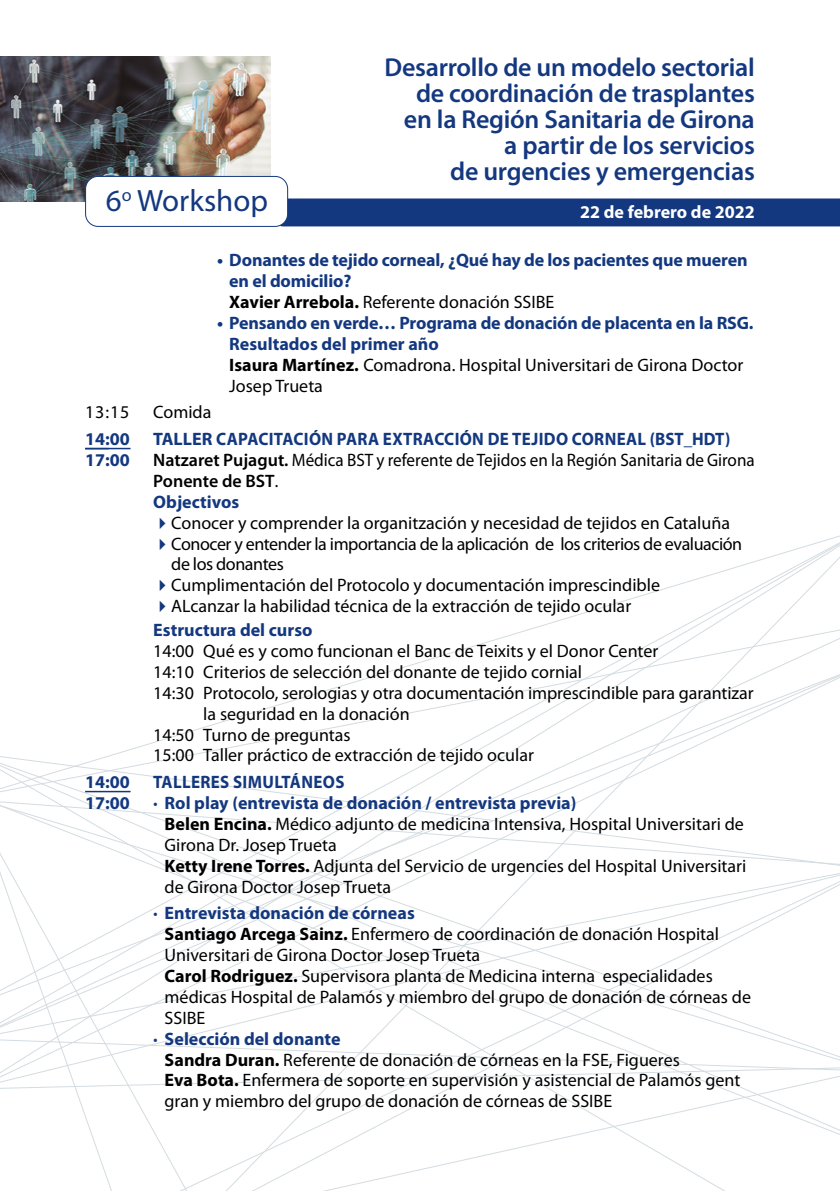
<style>
.page{position:relative;width:840px;height:1191px;background:#fff}
.page>*{position:absolute;margin:0;border:0;box-sizing:border-box;transform-origin:0 0}
.t1{font:31px "Myriad Pro";color:#14387f}
.t2{font:600 26px/26px "Myriad Pro";letter-spacing:-.01em;color:#14387f;text-align:right}
.t3{font:18px/20.8px "Myriad Pro";color:#000}
.t4{font:700 18px/20.8px "Myriad Pro";letter-spacing:-.01em;color:#14387f}
.t5{font:18px/20.8px "Myriad Pro";color:#000;scale:.95 1}
.t6{font:18px/20.8px "Myriad Pro";letter-spacing:-.025em;color:#000}
.t7{font:700 18px "Myriad Pro";letter-spacing:.02em;color:#14387f}
.t8{font:700 18px "Myriad Pro";letter-spacing:.02em;color:#14387f;scale:.94 1}
.t9{font:700 18px "Myriad Pro";color:#fff}
.s1{color:#000}
.s2{font-weight:400;color:#000}
.s3{font-weight:600}
.s4{font-weight:700;color:#14387f}
.s5{color:#14387f}
.s6{font-weight:700}
</style>
<div class="page">
<svg style="left:76px;top:1091px;width:697px;height:100px"></svg>
<svg style="left:420px;top:536px;width:419px;height:126px"></svg>
<svg style="left:0;top:662px;width:839px;height:429px"></svg>
<img style="left:0;top:57px;width:271px;height:144px">
<div style="left:280px;top:198px;width:559px;height:28px;background:#14387f"></div>
<div style="left:85px;top:176px;width:202px;height:50px;background:#fff;border-radius:13px"></div>
<div style="left:85px;top:176px;width:203px;height:51px;border:1px solid #14387f;border-radius:13px"></div>
<hr style="left:85px;top:448px;width:45px;height:1px;background:#14387f">
<hr style="left:85px;top:791px;width:45px;height:1px;background:#14387f">
<h2 class="t2" style="left:384px;top:54px;width:371px">Desarrollo de un modelo sectorial de coordinación de trasplantes en la Región Sanitaria de Girona a partir de los servicios<br>de urgencies y emergencias</h2>
<h1 class="t1" style="left:106px;top:182px;width:164px">6<sup>o</sup> Workshop</h1>
<p class="t9" style="left:580px;top:201px;width:176px">22 de febrero de 2022</p>
<p class="t4" style="left:229px;top:249px;width:519px;text-indent:-12px">• Donantes de tejido corneal, ¿Qué hay de los pacientes que mueren en el domicilio?<br><span class="s1">Xavier Arrebola.</span> <span class="s2">Referente donación SSIBE</span></p>
<p class="t4" style="left:229px;top:312px;width:525px;text-indent:-12px">• Pensando en verde… Programa de donación de placenta en la RSG.<br>Resultados del primer año<br><span class="s1">Isaura Martínez.</span> <span class="s2">Comadrona. Hospital Universitari de Girona Doctor Josep Trueta</span></p>
<p class="t3" style="left:85px;top:402px;width:46px">13:15</p>
<p class="t3" style="left:153px;top:402px;width:60px">Comida</p>
<p class="t4" style="left:85px;top:428px;width:46px">14:00</p>
<p class="t7" style="left:153px;top:427px;width:578px">TALLER CAPACITACIÓN PARA EXTRACCIÓN DE TEJIDO CORNEAL (BST_HDT)</p>
<p class="t4" style="left:85px;top:449px;width:46px">17:00</p>
<p class="t5" style="left:153px;top:449px;width:634px"><span class="s3">Natzaret Pujagut.</span> Médica BST y referente de Tejidos en la Región Sanitaria de Girona<br><span class="s3">Ponente de BST</span>.<br><span class="s4">Objectivos</span></p>
<p class="t3" style="left:153px;top:512px;width:578px"><span class="s5">✔</span>Conocer y comprender la organitzación y necesidad de tejidos en Cataluña</p>
<p class="t6" style="left:171px;top:533px;width:572px;text-indent:-18px"><span class="s5">✔</span>Conocer y entender la importancia de la aplicación de los criterios de evaluación de los donantes</p>
<p class="t3" style="left:153px;top:574px;width:508px"><span class="s5">✔</span>Cumplimentación del Protocolo y documentación imprescindible</p>
<p class="t3" style="left:153px;top:594px;width:479px;line-height:23.8px"><span class="s5">✔</span>ALcanzar la habilidad técnica de la extracción de tejido ocular<br><span class="s4">Estructura del curso</span></p>
<p class="t3" style="left:153px;top:640px;width:506px">14:00 Qué es y como funcionan el Banc de Teixits y el Donor Center</p>
<p class="t3" style="left:153px;top:661px;width:430px">14:10 Criterios de selección del donante de tejido cornial</p>
<p class="t3" style="left:153px;top:682px;width:601px">14:30 Protocolo, serologias y otra documentación imprescindible para garantizar</p>
<p class="t3" style="left:203px;top:703px;width:208px">la seguridad en la donación</p>
<p class="t3" style="left:153px;top:724px;width:199px">14:50 Turno de preguntas</p>
<p class="t3" style="left:153px;top:744px;width:382px">15:00 Taller práctico de extracción de tejido ocular</p>
<p class="t4" style="left:85px;top:771px;width:46px">14:00</p>
<p class="t8" style="left:153px;top:770px;width:205px">TALLERES SIMULTÁNEOS</p>
<p class="t4" style="left:85px;top:792px;width:46px">17:00</p>
<p class="t3" style="left:164px;top:792px;width:583px;text-indent:-11px"><span class="s4">· Rol play (entrevista de donación / entrevista previa)<br></span><span class="s6">Belen Encina.</span> Médico adjunto de medicina Intensiva, Hospital Universitari de Girona Dr. Josep Trueta<br><span class="s6">Ketty Irene Torres.</span> Adjunta del Servicio de urgencies del Hospital Universitari de Girona Doctor Josep Trueta</p>
<p class="t3" style="left:164px;top:902px;width:587px;text-indent:-11px"><span class="s4">· Entrevista donación de córneas<br></span><span class="s6">Santiago Arcega Sainz.</span> Enfermero de coordinación de donación Hospital Universitari de Girona Doctor Josep Trueta<br><span class="s6">Carol Rodriguez.</span> Supervisora planta de Medicina interna especialidades médicas Hospital de Palamós y miembro del grupo de donación de córneas de SSIBE</p>
<p class="t3" style="left:164px;top:1028px;width:577px;text-indent:-11px"><span class="s4">· Selección del donante<br></span><span class="s6">Sandra Duran.</span> Referente de donación de córneas en la FSE, Figueres<br><span class="s6">Eva Bota.</span> Enfermera de soporte en supervisión y asistencial de Palamós gent gran y miembro del grupo de donación de córneas de SSIBE</p>
</div>
